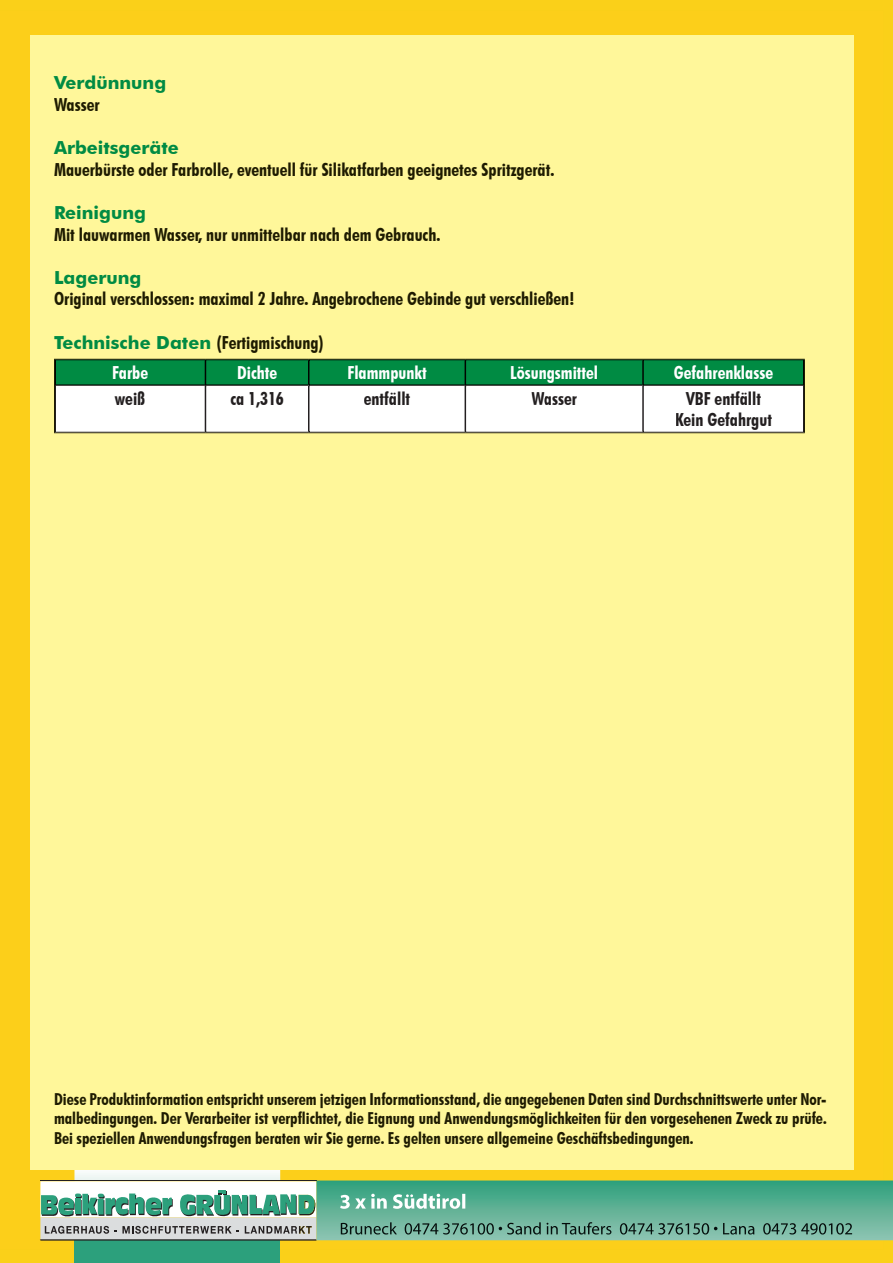
<style>
.page{position:relative;width:893px;height:1263px;background:#fad019}
.page>*{position:absolute;margin:0;border:0;box-sizing:border-box;transform-origin:0 0}
.t1{font:700 condensed 18px/30.8px "Futura BT";color:#1e1b01}
.t2{font:700 condensed 18px/21.6px "Futura BT";color:#231f20;text-align:center}
.t3{font:700 condensed 18px "Futura BT";color:#fff}
.t4{font:700 18px "Futura BT";color:#008b43}
.t5{font:700 condensed 16.5px/19.8px "Futura BT";color:#1e1b01;text-align:justify}
.s1{font-stretch:normal;color:#008b43}
.s2{color:#fff}
</style>
<div class="page">
<div style="left:74px;top:1239px;width:206px;height:24px;background:#2ca07c"></div>
<svg style="left:40px;top:1168px;width:853px;height:72px;background:#8bb992"></svg>
<div style="left:30px;top:35px;width:823px;height:1134px;background:#fff79a"></div>
<svg style="left:54px;top:359px;width:751px;height:74px;background:#9ac9b0"></svg>
<div style="left:686px;top:391px;width:75px;height:14px;background:#fff"></div>
<div style="left:676px;top:413px;width:96px;height:17px;background:#fff"></div>
<p class="t4" style="left:54px;top:72px;width:114px">Verdünnung</p>
<p class="t1" style="left:54px;top:89px;width:47px">Wasser</p>
<p class="t4" style="left:54px;top:137px;width:126px">Arbeitsgeräte</p>
<p class="t1" style="left:54px;top:154px;width:502px">Mauerbürste oder Farbrolle, eventuell für Silikatfarben geeignetes Spritzgerät.</p>
<p class="t4" style="left:54px;top:202px;width:94px">Reinigung</p>
<p class="t1" style="left:54px;top:219px;width:388px">Mit lauwarmen Wasser, nur unmittelbar nach dem Gebrauch.</p>
<p class="t4" style="left:54px;top:266px;width:89px">Lagerung</p>
<p class="t1" style="left:54px;top:283px;width:522px">Original verschlossen: maximal 2 Jahre. Angebrochene Gebinde gut verschließen!</p>
<p class="t1" style="left:112px;top:327px;width:213px;text-indent:-58px"><span class="s1">Technische Daten</span> (Fertigmischung)<br><span class="s2">Farbe</span></p>
<p class="t3" style="left:237px;top:362px;width:42px">Dichte</p>
<p class="t3" style="left:347px;top:362px;width:81px">Flammpunkt</p>
<p class="t3" style="left:510px;top:362px;width:89px">Lösungsmittel</p>
<p class="t3" style="left:674px;top:362px;width:101px">Gefahrenklasse</p>
<p class="t2" style="left:115px;top:387px;width:32px">weiß</p>
<p class="t2" style="left:230px;top:387px;width:55px">ca 1,316</p>
<p class="t2" style="left:364px;top:387px;width:48px">entfällt</p>
<p class="t2" style="left:531px;top:387px;width:47px">Wasser</p>
<p class="t2" style="left:675px;top:387px;width:98px">VBF entfällt<br>Kein Gefahrgut</p>
<p class="t5" style="left:54px;top:1088px;width:774px">Diese Produktinformation entspricht unserem jetzigen Informationsstand, die angegebenen Daten sind Durchschnittswerte unter Nor&shy;malbedingungen. Der Verarbeiter ist verpflichtet, die Eignung und Anwendungsmöglichkeiten für den vorgesehenen Zweck zu prüfe.<br>Bei speziellen Anwendungsfragen beraten wir Sie gerne. Es gelten unsere allgemeine Geschäftsbedingungen.</p>
</div>
